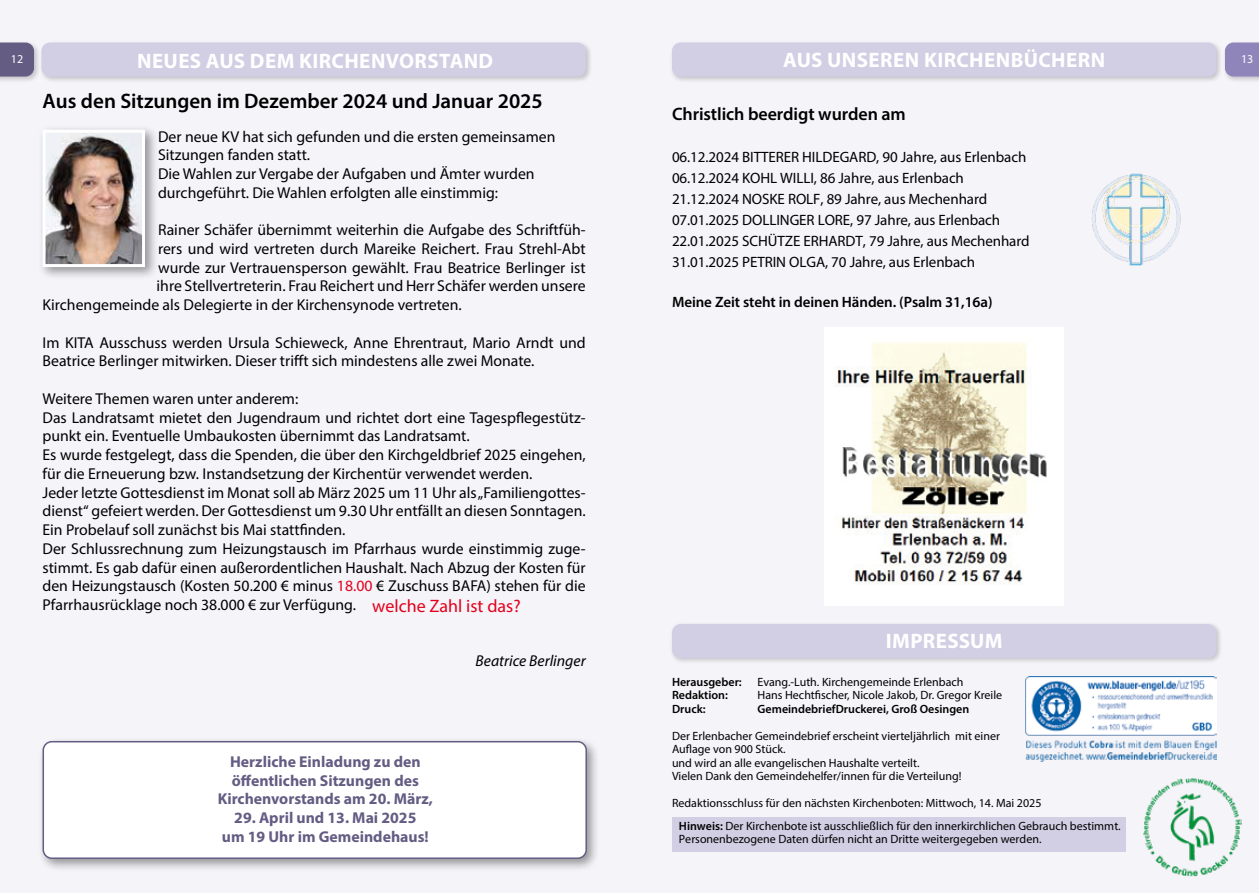
<style>
.page{position:relative;width:1259px;height:893px;background:#f5f4f9}
.page>*{position:absolute;margin:0;border:0;box-sizing:border-box;transform-origin:0 0}
.t1{font:700 21px "Myriad Pro";letter-spacing:.02em;color:#fff}
.t2{font:600 21px "Myriad Pro";color:#000}
.t3{font:600 18px "Myriad Pro";letter-spacing:-.005em;color:#000}
.t4{font:18px "Myriad Pro";color:#e3001b}
.t5{font:15.75px/18.8px "Myriad Pro";color:#000}
.t6{font:700 15.75px/18.8px "Myriad Pro";color:#645c83;text-align:center}
.t7{font:italic 15.75px "Myriad Pro";color:#000}
.t8{font:15px/21px "Myriad Pro";letter-spacing:-.005em;color:#000}
.t9{font:600 15px "Myriad Pro";letter-spacing:-.005em;color:#000}
.t10{font:12px/13.5px "Myriad Pro";color:#000}
.t11{font:600 12px "Myriad Pro";color:#000}
.t12{font:12px "Myriad Pro";color:#fff}
.s1{color:#e3001b}
.s2{font-weight:600}
</style>
<div class="page">
<div style="left:0;top:40px;width:41px;height:43px;background:#000;opacity:.2"></div>
<svg style="left:0;top:43px;width:34px;height:34px"></svg>
<div style="left:1222px;top:40px;width:37px;height:43px;background:#000;opacity:.2"></div>
<svg style="left:1225px;top:43px;width:34px;height:34px"></svg>
<div style="left:39px;top:40px;width:553px;height:43px;background:#000;opacity:.2"></div>
<div style="left:41px;top:43px;width:545px;height:34px;background:#d2cee4;border-radius:9px"></div>
<img style="left:1092px;top:173px;width:89px;height:93px">
<div style="left:38px;top:125px;width:120px;height:155px;background:#000;opacity:.4"></div>
<img style="left:47px;top:134px;width:94px;height:129px">
<div style="left:43px;top:130px;width:102px;height:137px;border:3px solid #fff"></div>
<div style="left:669px;top:40px;width:554px;height:43px;background:#000;opacity:.2"></div>
<div style="left:672px;top:43px;width:544px;height:34px;background:#d2cee4;border-radius:9px"></div>
<div style="left:672px;top:817px;width:453px;height:34px;background:#d2cee4"></div>
<img style="left:1143px;top:778px;width:99px;height:98px">
<div style="left:669px;top:621px;width:554px;height:44px;background:#000;opacity:.2"></div>
<div style="left:672px;top:624px;width:544px;height:34px;background:#d2cee4;border-radius:9px"></div>
<img style="left:1025px;top:676px;width:191px;height:85px">
<img style="left:825px;top:327px;width:238px;height:278px">
<div style="left:38px;top:736px;width:562px;height:136px;background:#000;opacity:.4"></div>
<div style="left:43px;top:742px;width:543px;height:116px;background:#fff;border-radius:9px"></div>
<div style="left:43px;top:741px;width:544px;height:118px;border:2px solid #645c83;border-radius:9px"></div>
<h1 class="t1" style="left:137px;top:47px;width:357px">NEUES AUS DEM KIRCHENVORSTAND</h1>
<h1 class="t1" style="left:783px;top:46px;width:324px">AUS UNSEREN KIRCHENBÜCHERN</h1>
<p class="t3" style="left:672px;top:103px;width:235px">Christlich beerdigt wurden am</p>
<p class="t8" style="left:672px;top:146px;width:359px">06.12.2024 BITTERER HILDEGARD, 90 Jahre, aus Erlenbach 06.12.2024 KOHL WILLI, 86 Jahre, aus Erlenbach 21.12.2024 NOSKE ROLF, 89 Jahre, aus Mechenhard 07.01.2025 DOLLINGER LORE, 97 Jahre, aus Erlenbach 22.01.2025 SCHÜTZE ERHARDT, 79 Jahre, aus Mechenhard 31.01.2025 PETRIN OLGA, 70 Jahre, aus Erlenbach</p>
<p class="t9" style="left:672px;top:292px;width:322px">Meine Zeit steht in deinen Händen. (Psalm 31,16a)</p>
<p class="t12" style="left:11px;top:52px;width:14px">12</p>
<p class="t12" style="left:1241px;top:52px;width:14px">13</p>
<h1 class="t2" style="left:43px;top:88px;width:502px">Aus den Sitzungen im Dezember 2024 und Januar 2025</h1>
<p class="t5" style="left:158px;top:127px;width:399px">Der neue KV hat sich gefunden und die ersten gemeinsamen Sitzungen fanden statt.<br>Die Wahlen zur Vergabe der Aufgaben und Ämter wurden durchgeführt. Die Wahlen erfolgten alle einstimmig:</p>
<p class="t5" style="left:158px;top:220px;width:429px">Rainer Schäfer übernimmt weiterhin die Aufgabe des Schriftfüh-</p>
<p class="t5" style="left:158px;top:239px;width:429px">rers und wird vertreten durch Mareike Reichert. Frau Strehl-Abt</p>
<p class="t5" style="left:158px;top:258px;width:429px">wurde zur Vertrauensperson gewählt. Frau Beatrice Berlinger ist</p>
<p class="t5" style="left:157px;top:277px;width:431px">ihre Stellvertreterin. Frau Reichert und Herr Schäfer werden unsere</p>
<p class="t5" style="left:43px;top:295px;width:421px">Kirchengemeinde als Delegierte in der Kirchensynode vertreten.</p>
<p class="t5" style="left:43px;top:333px;width:544px">Im KITA Ausschuss werden Ursula Schieweck, Anne Ehrentraut, Mario Arndt und<br>Beatrice Berlinger mitwirken. Dieser trifft sich mindestens alle zwei Monate.</p>
<p class="t5" style="left:43px;top:389px;width:545px">Weitere Themen waren unter anderem:<br>Das Landratsamt mietet den Jugendraum und richtet dort eine Tagespflegestütz&shy;punkt ein. Eventuelle Umbaukosten übernimmt das Landratsamt.<br>Es wurde festgelegt, dass die Spenden, die über den Kirchgeldbrief 2025 eingehen, für die Erneuerung bzw. Instandsetzung der Kirchentür verwendet werden.<br>Jeder letzte Gottesdienst im Monat soll ab März 2025 um 11 Uhr als „Familiengottes&shy;dienst“ gefeiert werden. Der Gottesdienst um 9.30 Uhr entfällt an diesen Sonntagen.<br>Ein Probelauf soll zunächst bis Mai stattfinden.<br>Der Schlussrechnung zum Heizungstausch im Pfarrhaus wurde einstimmig zuge&shy;stimmt. Es gab dafür einen außerordentlichen Haushalt. Nach Abzug der Kosten für den Heizungstausch (Kosten 50.200 € minus <span class="s1">18.00</span> € Zuschuss BAFA) stehen für die Pfarrhausrücklage noch 38.000 € zur Verfügung.</p>
<p class="t4" style="left:372px;top:595px;width:150px">welche Zahl ist das?</p>
<p class="t6" style="left:218px;top:752px;width:217px">Herzliche Einladung zu den öffentlichen Sitzungen des<br>Kirchenvorstands am 20. März,</p>
<p class="t6" style="left:222px;top:808px;width:208px">29. April und 13. Mai 2025 um 19 Uhr im Gemeindehaus!</p>
<p class="t7" style="left:475px;top:651px;width:112px">Beatrice Berlinger</p>
<h1 class="t1" style="left:886px;top:627px;width:118px">IMPRESSUM</h1>
<p class="t11" style="left:672px;top:674px;width:71px">Herausgeber:</p>
<p class="t10" style="left:757px;top:675px;width:207px">Evang.-Luth. Kirchengemeinde Erlenbach</p>
<p class="t11" style="left:672px;top:688px;width:57px">Redaktion:</p>
<p class="t10" style="left:757px;top:688px;width:246px">Hans Hechtfischer, Nicole Jakob, Dr. Gregor Kreile</p>
<p class="t11" style="left:672px;top:701px;width:35px">Druck:</p>
<p class="t11" style="left:757px;top:701px;width:213px">GemeindebriefDruckerei, Groß Oesingen</p>
<p class="t10" style="left:672px;top:729px;width:329px">Der Erlenbacher Gemeindebrief erscheint vierteljährlich mit einer Auflage von 900 Stück.<br>und wird an alle evangelischen Haushalte verteilt.<br>Vielen Dank den Gemeindehelfer/innen für die Verteilung!</p>
<p class="t10" style="left:679px;top:792px;width:443px;line-height:22.5px;text-indent:-7px">Redaktionsschluss für den nächsten Kirchenboten: Mittwoch, 14. Mai 2025<br><span class="s2">Hinweis:</span> Der Kirchenbote ist ausschließlich für den innerkirchlichen Gebrauch bestimmt.</p>
<p class="t10" style="left:679px;top:832px;width:364px">Personenbezogene Daten dürfen nicht an Dritte weitergegeben werden.</p>
</div>
